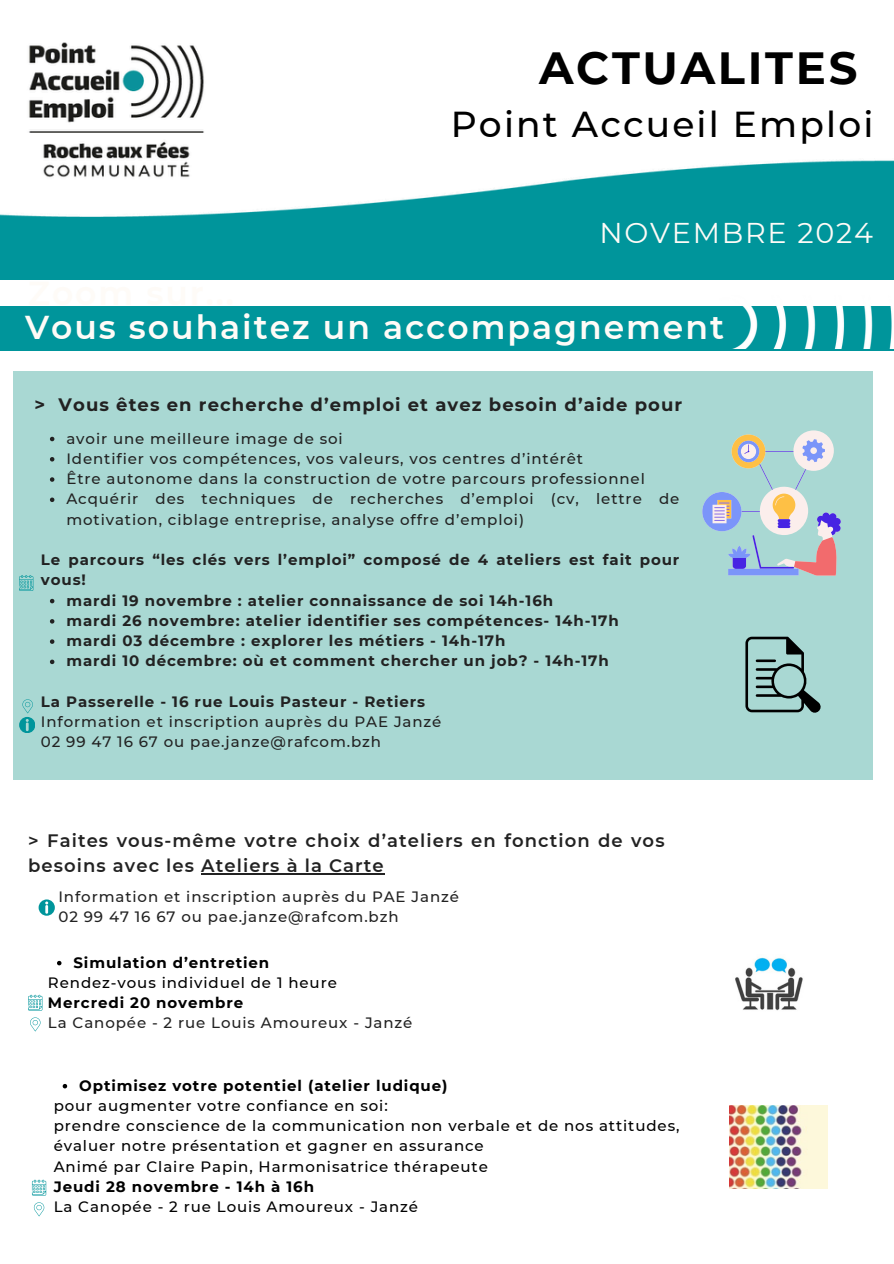
<style>
.page{position:relative;width:894px;height:1264px;background:#fff}
.page>*{position:absolute;margin:0;border:0;box-sizing:border-box;transform-origin:0 0}
.t1{font:700 45px "Montserrat";letter-spacing:.06em;color:#000}
.t2{font:500 36px "Montserrat";letter-spacing:.06em;color:#000}
.t3{font:600 33px "Montserrat";letter-spacing:.06em;color:#fefbf7}
.t4{font:28.65px "Montserrat";letter-spacing:.06em;color:#fefbf7}
.t5{font:600 18px/24.8px "Montserrat";letter-spacing:.06em;color:#222}
.t6{font:700 18px "Montserrat";letter-spacing:.06em;color:#222}
.t7{font:500 15px/20.2px "Montserrat";letter-spacing:.06em;color:#222}
.t8{font:500 15px/20.2px "Montserrat";letter-spacing:.06em;color:#000}
.t9{font:700 15px/20.2px "Montserrat";letter-spacing:.06em;color:#222}
.t10{font:700 15px "Montserrat";letter-spacing:.06em;color:#000}
.s1{font-weight:700}
</style>
<div class="page">
<div style="left:0;top:0;width:893px;height:280px;background:#00959b"></div>
<img style="left:0;top:0;width:893px;height:217px">
<img style="left:18px;top:22px;width:194px;height:169px">
<img style="left:735px;top:957px;width:68px;height:54px">
<svg style="left:30px;top:1017px;width:10px;height:14px"></svg>
<svg style="left:28px;top:994px;width:14px;height:16px"></svg>
<svg style="left:57px;top:960px;width:4px;height:5px"></svg>
<svg style="left:39px;top:899px;width:15px;height:16px"></svg>
<hr style="left:201px;top:873px;width:184px;height:1px;background:#222">
<svg style="left:63px;top:1084px;width:4px;height:4px"></svg>
<img style="left:729px;top:1105px;width:98px;height:83px">
<svg style="left:34px;top:1202px;width:10px;height:14px"></svg>
<svg style="left:32px;top:1179px;width:14px;height:16px"></svg>
<div style="left:0;top:306px;width:893px;height:44px;background:#00959b"></div>
<img style="left:732px;top:306px;width:161px;height:43px">
<div style="left:13px;top:371px;width:859px;height:408px;background:#a9d8d3"></div>
<svg style="left:50px;top:437px;width:4px;height:4px"></svg>
<svg style="left:50px;top:457px;width:4px;height:4px"></svg>
<svg style="left:50px;top:477px;width:4px;height:5px"></svg>
<svg style="left:50px;top:497px;width:4px;height:5px"></svg>
<svg style="left:50px;top:599px;width:4px;height:4px"></svg>
<svg style="left:50px;top:619px;width:4px;height:4px"></svg>
<svg style="left:50px;top:639px;width:4px;height:5px"></svg>
<svg style="left:50px;top:659px;width:4px;height:5px"></svg>
<svg style="left:702px;top:430px;width:138px;height:145px"></svg>
<svg style="left:745px;top:636px;width:76px;height:77px"></svg>
<hr style="left:755px;top:659px;width:20px;height:3px;background:#000">
<svg style="left:19px;top:699px;width:16px;height:33px"></svg>
<svg style="left:19px;top:575px;width:14px;height:16px"></svg>
<p class="t1" style="left:539px;top:41px;width:320px">ACTUALITES</p>
<p class="t2" style="left:450px;top:102px;width:424px">Point Accueil Emploi</p>
<p class="t4" style="left:599px;top:216px;width:275px">NOVEMBRE 2024</p>
<p class="t3" style="left:25px;top:307px;width:700px">Vous souhaitez un accompagnement</p>
<p class="t6" style="left:34px;top:393px;width:649px">&gt; Vous êtes en recherche d’emploi et avez besoin d’aide pour</p>
<p class="t7" style="left:66px;top:428px;width:278px">avoir une meilleure image de soi</p>
<h4 class="t7" style="left:66px;top:448px;width:518px">Identifier vos compétences, vos valeurs, vos centres d’intérêt</h4>
<p class="t7" style="left:66px;top:468px;width:579px">Être autonome dans la construction de votre parcours professionnel</p>
<p class="t7" style="left:66px;top:489px;width:614px">Acquérir des techniques de recherches d’emploi (cv, lettre de motivation, ciblage entreprise, analyse offre d’emploi)</p>
<p class="t9" style="left:41px;top:549px;width:639px">Le parcours “les clés vers l’emploi” composé de 4 ateliers est fait pour vous!</p>
<p class="t9" style="left:66px;top:590px;width:488px">mardi 19 novembre : atelier connaissance de soi 14h-16h</p>
<h4 class="t9" style="left:66px;top:610px;width:553px">mardi 26 novembre: atelier identifier ses compétences- 14h-17h</h4>
<p class="t9" style="left:66px;top:630px;width:440px">mardi 03 décembre : explorer les métiers - 14h-17h</p>
<p class="t9" style="left:66px;top:651px;width:543px">mardi 10 décembre: où et comment chercher un job? - 14h-17h</p>
<p class="t7" style="left:41px;top:691px;width:402px"><span class="s1">La Passerelle - 16 rue Louis Pasteur - Retiers<br></span>Information et inscription auprès du PAE Janzé<br>02 99 47 16 67 ou pae.janze@rafcom.bzh</p>
<h1 class="t5" style="left:28px;top:828px;width:637px">&gt; Faites vous-même votre choix d’ateliers en fonction de vos besoins avec les Ateliers à la Carte</h1>
<p class="t7" style="left:58px;top:886px;width:402px">Information et inscription auprès du PAE Janzé</p>
<p class="t7" style="left:58px;top:906px;width:341px">02 99 47 16 67 ou pae.janze@rafcom.bzh</p>
<h2 class="t10" style="left:73px;top:953px;width:197px">Simulation d’entretien</h2>
<h1 class="t8" style="left:48px;top:972px;width:290px">Rendez-vous individuel de 1 heure<br><span class="s1">Mercredi 20 novembre</span></h1>
<p class="t7" style="left:48px;top:1012px;width:366px">La Canopée - 2 rue Louis Amoureux - Janzé</p>
<p class="t10" style="left:79px;top:1076px;width:370px">Optimisez votre potentiel (atelier ludique)</p>
<p class="t8" style="left:54px;top:1095px;width:627px">pour augmenter votre confiance en soi:<br>prendre conscience de la communication non verbale et de nos attitudes, évaluer notre présentation et gagner en assurance<br>Animé par Claire Papin, Harmonisatrice thérapeute<br><span class="s1">Jeudi 28 novembre - 14h à 16h</span></p>
<p class="t8" style="left:54px;top:1196px;width:366px">La Canopée - 2 rue Louis Amoureux - Janzé</p>
</div>
